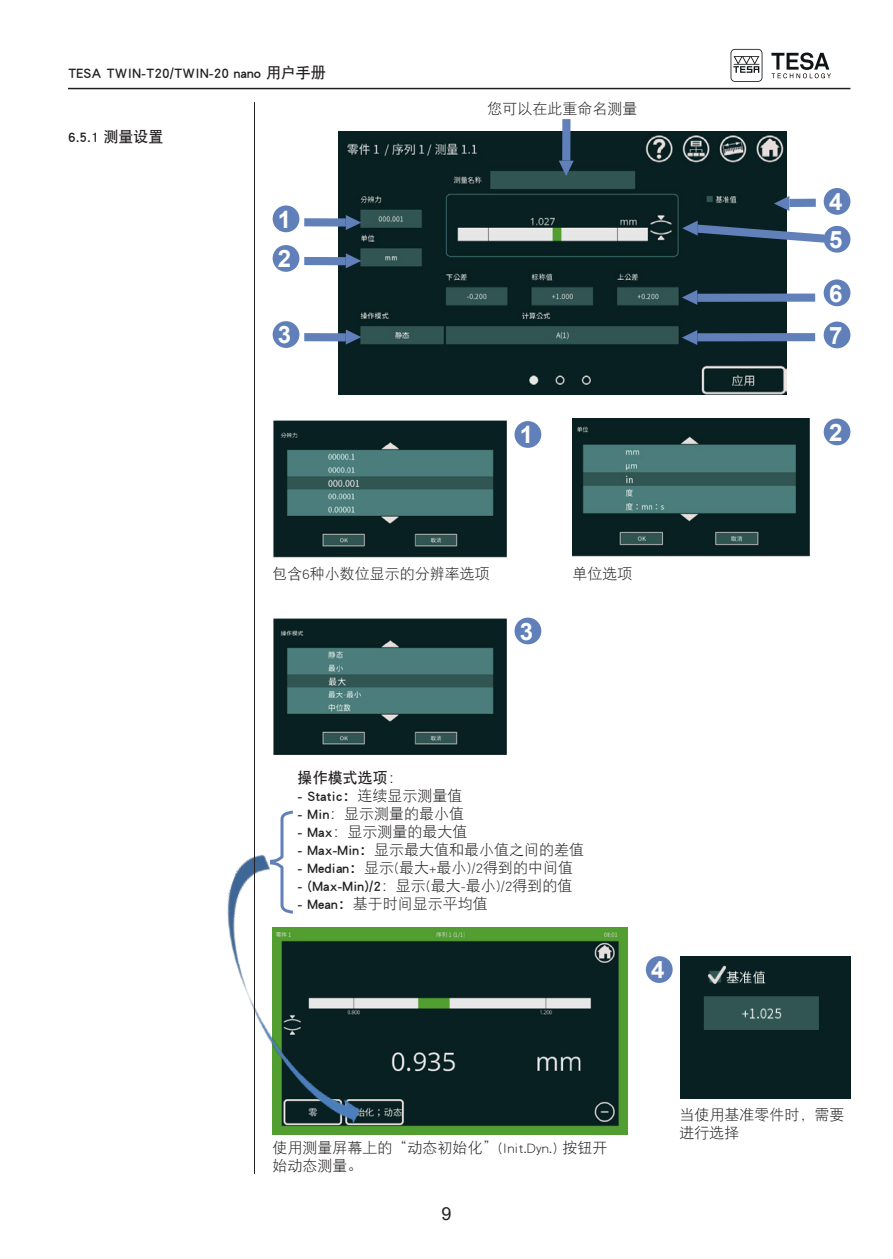
<style>
.page{position:relative;width:893px;height:1259px;background:#fff}
.page>*{position:absolute;margin:0;border:0;box-sizing:border-box;transform-origin:0 0}
.t1{font:700 24px "Arial";color:#fff}
.t2{font:18px "Arial";color:#231f20}
.t3{font:15px/18px "DFP Hei W3";color:#231f20}
.t4{font:15px "DFP Hei W7";color:#231f20}
.s1{font-family:"DFP Hei W3"}
.s2{font-family:"DFP Hei W7"}
</style>
<div class="page">
<hr style="left:68px;top:88px;width:782px;height:1px;background:#231f20">
<svg style="left:730px;top:49px;width:32px;height:33px"></svg>
<svg style="left:771px;top:52px;width:60px;height:26px"></svg>
<img style="left:338px;top:132px;width:449px;height:263px">
<div style="left:273px;top:205px;width:26px;height:27px;background:#6180ba;border-radius:50%"></div>
<div style="left:514px;top:421px;width:27px;height:27px;background:#6180ba;border-radius:50%"></div>
<div style="left:514px;top:617px;width:27px;height:27px;background:#6180ba;border-radius:50%"></div>
<div style="left:273px;top:245px;width:26px;height:27px;background:#6180ba;border-radius:50%"></div>
<div style="left:273px;top:321px;width:26px;height:27px;background:#6180ba;border-radius:50%"></div>
<div style="left:824px;top:188px;width:26px;height:27px;background:#6180ba;border-radius:50%"></div>
<div style="left:646px;top:956px;width:27px;height:27px;background:#6180ba;border-radius:50%"></div>
<div style="left:824px;top:226px;width:26px;height:27px;background:#6180ba;border-radius:50%"></div>
<div style="left:824px;top:279px;width:26px;height:27px;background:#6180ba;border-radius:50%"></div>
<div style="left:824px;top:321px;width:26px;height:27px;background:#6180ba;border-radius:50%"></div>
<img style="left:273px;top:420px;width:233px;height:137px">
<img style="left:273px;top:618px;width:233px;height:137px">
<img style="left:572px;top:418px;width:237px;height:138px">
<div style="left:824px;top:418px;width:26px;height:27px;background:#6180ba;border-radius:50%"></div>
<img style="left:680px;top:956px;width:170px;height:142px">
<img style="left:273px;top:927px;width:354px;height:207px">
<div style="left:304px;top:218px;width:42px;height:8px;background:#6180ba"></div>
<svg style="left:346px;top:215px;width:15px;height:15px"></svg>
<div style="left:562px;top:119px;width:8px;height:42px;background:#6180ba"></div>
<svg style="left:559px;top:161px;width:15px;height:15px"></svg>
<div style="left:789px;top:199px;width:27px;height:8px;background:#6180ba"></div>
<svg style="left:774px;top:196px;width:15px;height:15px"></svg>
<div style="left:304px;top:333px;width:42px;height:8px;background:#6180ba"></div>
<svg style="left:346px;top:329px;width:15px;height:15px"></svg>
<div style="left:697px;top:333px;width:118px;height:8px;background:#6180ba"></div>
<svg style="left:682px;top:330px;width:15px;height:15px"></svg>
<div style="left:697px;top:293px;width:118px;height:9px;background:#6180ba"></div>
<svg style="left:682px;top:290px;width:15px;height:15px"></svg>
<div style="left:304px;top:257px;width:42px;height:8px;background:#6180ba"></div>
<svg style="left:346px;top:253px;width:15px;height:15px"></svg>
<svg style="left:682px;top:221px;width:142px;height:22px"></svg>
<img style="left:227px;top:854px;width:213px;height:272px">
<hr style="left:254px;top:102px;width:1px;height:1072px;background:#231f20">
<svg style="left:267px;top:810px;width:29px;height:105px"></svg>
<p class="t4" style="left:68px;top:64px;width:259px">TESA TWIN-T20/TWIN-20 nano 用户手册</p>
<p class="t4" style="left:68px;top:128px;width:97px">6.5.1 测量设置</p>
<p class="t1" style="left:278px;top:202px;width:15px">1</p>
<p class="t1" style="left:278px;top:242px;width:15px">2</p>
<p class="t1" style="left:278px;top:318px;width:15px">3</p>
<p class="t3" style="left:487px;top:99px;width:151px">您可以在此重命名测量</p>
<p class="t1" style="left:520px;top:418px;width:15px">1</p>
<p class="t3" style="left:273px;top:564px;width:219px">包含6种小数位显示的分辨率选项</p>
<p class="t1" style="left:520px;top:614px;width:15px">3</p>
<p class="t3" style="left:572px;top:564px;width:61px">单位选项</p>
<p class="t1" style="left:829px;top:185px;width:15px">4</p>
<p class="t1" style="left:829px;top:223px;width:15px">5</p>
<p class="t1" style="left:829px;top:276px;width:15px">6</p>
<p class="t1" style="left:829px;top:318px;width:15px">7</p>
<p class="t1" style="left:829px;top:415px;width:15px">2</p>
<p class="t4" style="left:298px;top:770px;width:106px">操作模式选项<span class="s1">：</span></p>
<p class="t4" style="left:298px;top:788px;width:166px">- Static：<span class="s1">连续显示测量值</span></p>
<p class="t3" style="left:298px;top:805px;width:168px"><span class="s2">- Min</span>：显示测量的最小值</p>
<p class="t3" style="left:298px;top:823px;width:171px"><span class="s2">- Max</span>：显示测量的最大值</p>
<p class="t3" style="left:298px;top:841px;width:288px"><span class="s2">- Max-Min：</span>显示最大值和最小值之间的差值</p>
<p class="t3" style="left:298px;top:859px;width:277px"><span class="s2">- Median：</span>显示(最大+最小)/2得到的中间值</p>
<p class="t3" style="left:298px;top:877px;width:276px"><span class="s2">- (Max-Min)/2</span>：显示(最大-最小)/2得到的值</p>
<p class="t3" style="left:298px;top:895px;width:192px"><span class="s2">- Mean：</span>基于时间显示平均值</p>
<p class="t1" style="left:651px;top:953px;width:15px">4</p>
<p class="t3" style="left:273px;top:1138px;width:336px">使用测量屏幕上的“动态初始化”(Init.Dyn.) 按钮开始动态测量。</p>
<p class="t2" style="left:441px;top:1201px;width:12px">9</p>
<p class="t3" style="left:679px;top:1105px;width:167px">当使用基准零件时，需要进行选择</p>
</div>
